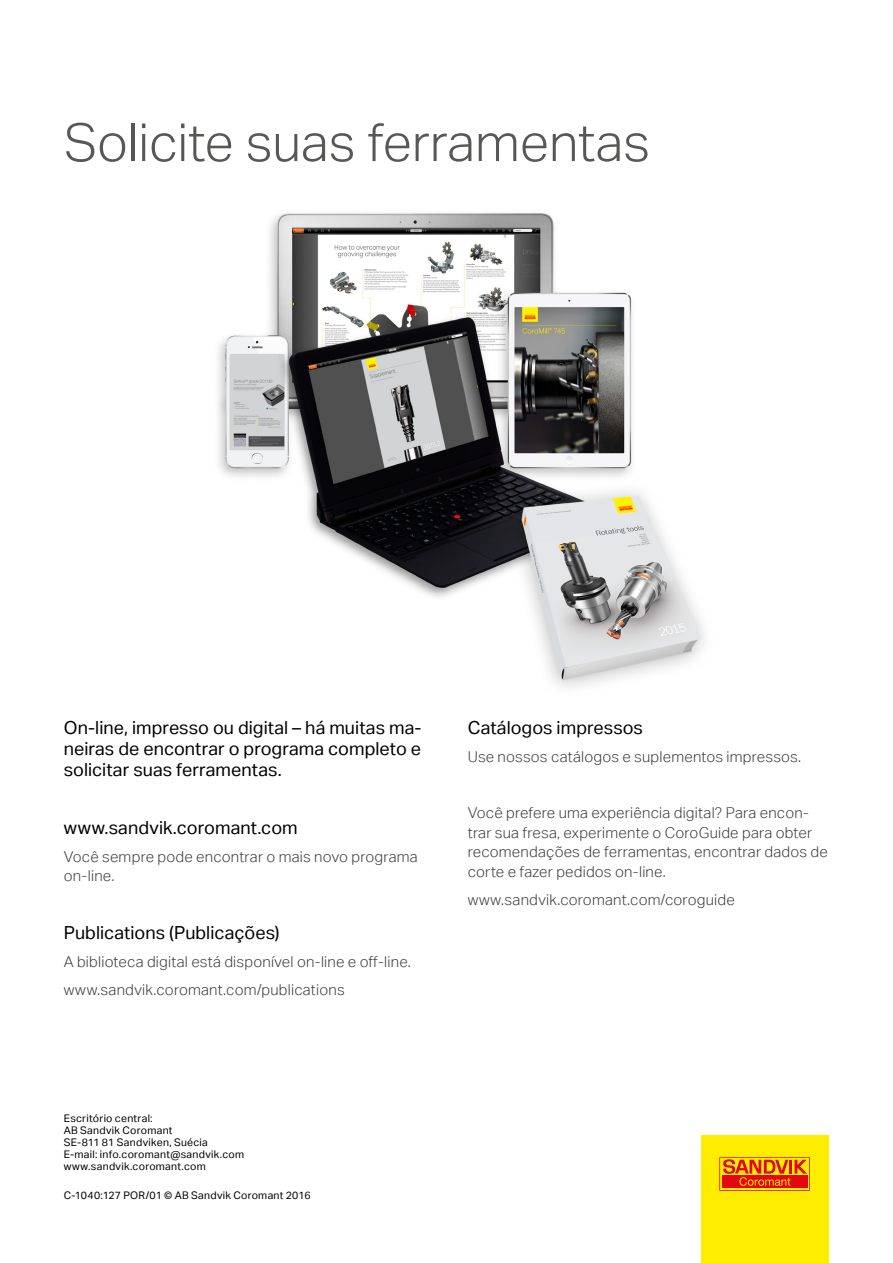
<style>
.page{position:relative;width:893px;height:1263px;background:#fff}
.page>*{position:absolute;margin:0;border:0;box-sizing:border-box;transform-origin:0 0}
.t1{font:300 52.5px "Aktiv Grotesk";letter-spacing:-.005em;color:#575756}
.t2{font:18px/21px "Aktiv Grotesk";letter-spacing:.005em;color:#000;text-align:justify}
.t3{font:300 15px/19.5px "Aktiv Grotesk";letter-spacing:.015em;color:#3c3c3b}
.t4{font:10.5px/12px "Aktiv Grotesk";letter-spacing:.03em;color:#000}
</style>
<div class="page">
<div style="left:701px;top:1135px;width:127px;height:128px;background:#ffed00"></div>
<svg style="left:719px;top:1157px;width:91px;height:34px"></svg>
<img style="left:217px;top:213px;width:487px;height:475px">
<h1 class="t1" style="left:64px;top:112px;width:588px">Solicite suas ferramentas</h1>
<p class="t2" style="left:64px;top:717px;width:359px">On-line, impresso ou digital – há muitas ma&shy;neiras de encontrar o programa completo e solicitar suas ferramentas.</p>
<p class="t2" style="left:64px;top:817px;width:235px">www.sandvik.coromant.com</p>
<p class="t3" style="left:64px;top:847px;width:355px">Você sempre pode encontrar o mais novo programa on-line.</p>
<p class="t2" style="left:64px;top:922px;width:217px">Publications (Publicações)</p>
<p class="t3" style="left:64px;top:947px;width:349px;line-height:28px">A biblioteca digital está disponível on-line e off-line. www.sandvik.coromant.com/publications</p>
<p class="t4" style="left:64px;top:1112px;width:182px">Escritório central:<br>AB Sandvik Coromant<br>SE-811 81 Sandviken, Suécia<br>E-mail: info.coromant@sandvik.com www.sandvik.coromant.com</p>
<p class="t4" style="left:64px;top:1189px;width:248px">C-1040:127 POR/01 © AB Sandvik Coromant 2016</p>
<p class="t2" style="left:468px;top:717px;width:177px">Catálogos impressos</p>
<p class="t3" style="left:468px;top:747px;width:335px">Use nossos catálogos e suplementos impressos.</p>
<p class="t3" style="left:468px;top:803px;width:362px">Você prefere uma experiência digital? Para encon&shy;trar sua fresa, experimente o CoroGuide para obter recomendações de ferramentas, encontrar dados de corte e fazer pedidos on-line.</p>
<p class="t3" style="left:468px;top:890px;width:268px">www.sandvik.coromant.com/coroguide</p>
</div>
